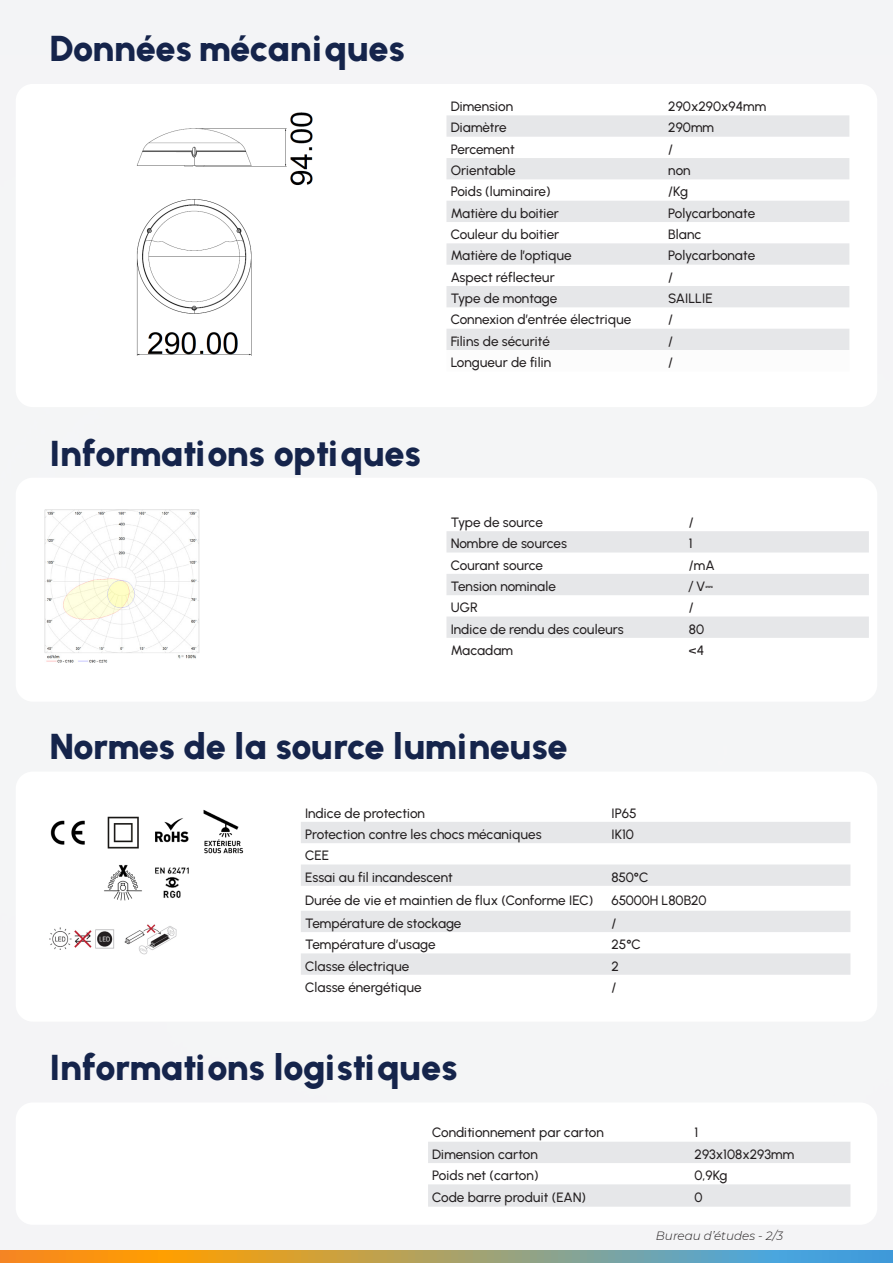
<style>
.page{position:relative;width:893px;height:1263px;background:#f4f5f6}
.page>*{position:absolute;margin:0;border:0;box-sizing:border-box;transform-origin:0 0}
.t1{font:900 36px "Urbanist";letter-spacing:-.01em;color:#15244b}
.Texte_courant{font:500 13.5px "Urbanist";letter-spacing:-.005em;color:#231f20}
.Texte_courant-2{font:italic 300 12px "Montserrat";color:#231f20}
.Texte_courant-3{font:500 12px "Montserrat";color:#231f20}
.s1{font-family:"Urbanist";font-size:13.5px}
.s2{font-family:"Cambria Math";font-weight:400;font-size:13.5px}
</style>
<div class="page">
<div style="left:16px;top:84px;width:861px;height:323px;background:#fff;border-radius:17px"></div>
<div style="left:16px;top:771px;width:861px;height:251px;background:#fff;border-radius:17px"></div>
<div style="left:16px;top:478px;width:861px;height:224px;background:#fff;border-radius:17px"></div>
<div style="left:16px;top:1102px;width:861px;height:123px;background:#fff;border-radius:17px"></div>
<svg style="left:446px;top:531px;width:423px;height:107px;fill:#e6e7e9"></svg>
<svg style="left:428px;top:1142px;width:422px;height:65px"></svg>
<svg style="left:301px;top:822px;width:549px;height:153px;fill:#e6e7e9"></svg>
<div style="left:446px;top:115px;width:403px;height:22px;background:#e6e7e9"></div>
<svg style="left:446px;top:158px;width:403px;height:192px;fill:#e6e7e9"></svg>
<svg style="left:0;top:1251px;width:893px;height:12px;background:#a79e6c"></svg>
<img style="left:136px;top:112px;width:177px;height:244px">
<img style="left:104px;top:816px;width:85px;height:85px">
<img style="left:50px;top:820px;width:35px;height:25px">
<img style="left:50px;top:928px;width:64px;height:22px">
<img style="left:124px;top:924px;width:53px;height:31px">
<img style="left:203px;top:809px;width:41px;height:45px">
<img style="left:44px;top:510px;width:156px;height:153px">
<p class="t1" style="left:50px;top:27px;width:357px">Données mécaniques</p>
<p class="t1" style="left:50px;top:431px;width:373px">Informations optiques</p>
<p class="Texte_courant" style="left:451px;top:98px;width:64px">Dimension</p>
<p class="Texte_courant" style="left:668px;top:98px;width:100px">290x290x94mm</p>
<p class="Texte_courant" style="left:451px;top:120px;width:57px">Diamètre</p>
<p class="Texte_courant" style="left:668px;top:120px;width:47px">290mm</p>
<p class="Texte_courant" style="left:451px;top:141px;width:65px">Percement</p>
<p class="Texte_courant" style="left:668px;top:141px;width:6px">/</p>
<p class="Texte_courant" style="left:451px;top:162px;width:66px">Orientable</p>
<p class="Texte_courant" style="left:668px;top:162px;width:24px">non</p>
<p class="Texte_courant" style="left:451px;top:184px;width:101px">Poids (luminaire)</p>
<p class="Texte_courant" style="left:668px;top:184px;width:21px">/Kg</p>
<p class="Texte_courant" style="left:451px;top:205px;width:110px">Matière du boitier</p>
<p class="Texte_courant" style="left:668px;top:205px;width:88px">Polycarbonate</p>
<p class="Texte_courant" style="left:451px;top:226px;width:110px">Couleur du boitier</p>
<p class="Texte_courant" style="left:668px;top:226px;width:35px">Blanc</p>
<p class="Texte_courant" style="left:451px;top:248px;width:122px">Matière de l’optique</p>
<p class="Texte_courant" style="left:668px;top:248px;width:88px">Polycarbonate</p>
<p class="Texte_courant" style="left:451px;top:269px;width:106px">Aspect réflecteur</p>
<p class="Texte_courant" style="left:668px;top:269px;width:6px">/</p>
<p class="Texte_courant" style="left:451px;top:290px;width:108px">Type de montage</p>
<p class="Texte_courant" style="left:668px;top:290px;width:46px">SAILLIE</p>
<p class="Texte_courant" style="left:451px;top:312px;width:182px">Connexion d’entrée électrique</p>
<p class="Texte_courant" style="left:668px;top:312px;width:6px">/</p>
<p class="Texte_courant" style="left:451px;top:333px;width:101px">Filins de sécurité</p>
<p class="Texte_courant" style="left:668px;top:333px;width:6px">/</p>
<p class="Texte_courant" style="left:451px;top:354px;width:102px">Longueur de filin</p>
<p class="Texte_courant" style="left:668px;top:354px;width:6px">/</p>
<p class="Texte_courant" style="left:451px;top:514px;width:94px">Type de source</p>
<p class="Texte_courant" style="left:689px;top:514px;width:6px">/</p>
<p class="Texte_courant" style="left:451px;top:535px;width:118px">Nombre de sources</p>
<p class="Texte_courant" style="left:689px;top:535px;width:5px">1</p>
<p class="Texte_courant" style="left:451px;top:557px;width:94px">Courant source</p>
<p class="Texte_courant" style="left:689px;top:557px;width:27px">/mA</p>
<p class="Texte_courant" style="left:451px;top:578px;width:107px">Tension nominale</p>
<p class="Texte_courant-3" style="left:689px;top:578px;width:26px">/ <span class="s1">V</span><span class="s2">⎓</span></p>
<p class="Texte_courant" style="left:451px;top:599px;width:29px">UGR</p>
<p class="Texte_courant" style="left:689px;top:599px;width:6px">/</p>
<p class="Texte_courant" style="left:451px;top:621px;width:175px">Indice de rendu des couleurs</p>
<p class="Texte_courant" style="left:689px;top:621px;width:17px">80</p>
<p class="Texte_courant" style="left:451px;top:642px;width:64px">Macadam</p>
<p class="Texte_courant" style="left:689px;top:642px;width:17px">&lt;4</p>
<p class="t1" style="left:50px;top:725px;width:519px">Normes de la source lumineuse</p>
<p class="Texte_courant" style="left:305px;top:805px;width:122px">Indice de protection</p>
<p class="Texte_courant" style="left:611px;top:805px;width:27px">IP65</p>
<p class="Texte_courant" style="left:305px;top:826px;width:238px">Protection contre les chocs mécaniques</p>
<p class="Texte_courant" style="left:611px;top:826px;width:24px">IK10</p>
<p class="Texte_courant" style="left:305px;top:847px;width:26px">CEE</p>
<p class="Texte_courant" style="left:305px;top:869px;width:149px">Essai au fil incandescent</p>
<p class="Texte_courant" style="left:611px;top:869px;width:38px">850°C</p>
<p class="Texte_courant" style="left:305px;top:892px;width:290px">Durée de vie et maintien de flux (Conforme IEC)</p>
<p class="Texte_courant" style="left:611px;top:892px;width:97px">65000H L80B20</p>
<p class="Texte_courant" style="left:305px;top:915px;width:158px">Température de stockage</p>
<p class="Texte_courant" style="left:611px;top:915px;width:6px">/</p>
<p class="Texte_courant" style="left:305px;top:936px;width:132px">Température d’usage</p>
<p class="Texte_courant" style="left:611px;top:936px;width:31px">25°C</p>
<p class="Texte_courant" style="left:305px;top:958px;width:106px">Classe électrique</p>
<p class="Texte_courant" style="left:611px;top:958px;width:9px">2</p>
<p class="Texte_courant" style="left:305px;top:979px;width:118px">Classe énergétique</p>
<p class="Texte_courant" style="left:611px;top:979px;width:6px">/</p>
<p class="t1" style="left:50px;top:1045px;width:409px">Informations logistiques</p>
<p class="Texte_courant" style="left:432px;top:1124px;width:173px">Conditionnement par carton</p>
<p class="Texte_courant" style="left:694px;top:1124px;width:5px">1</p>
<p class="Texte_courant" style="left:432px;top:1146px;width:107px">Dimension carton</p>
<p class="Texte_courant" style="left:694px;top:1146px;width:101px">293x108x293mm</p>
<p class="Texte_courant" style="left:432px;top:1167px;width:108px">Poids net (carton)</p>
<p class="Texte_courant" style="left:694px;top:1167px;width:35px">0,9Kg</p>
<p class="Texte_courant" style="left:432px;top:1189px;width:155px">Code barre produit (EAN)</p>
<p class="Texte_courant" style="left:694px;top:1189px;width:10px">0</p>
<p class="Texte_courant-2" style="left:656px;top:1228px;width:129px">Bureau d’études - 2/3</p>
</div>
